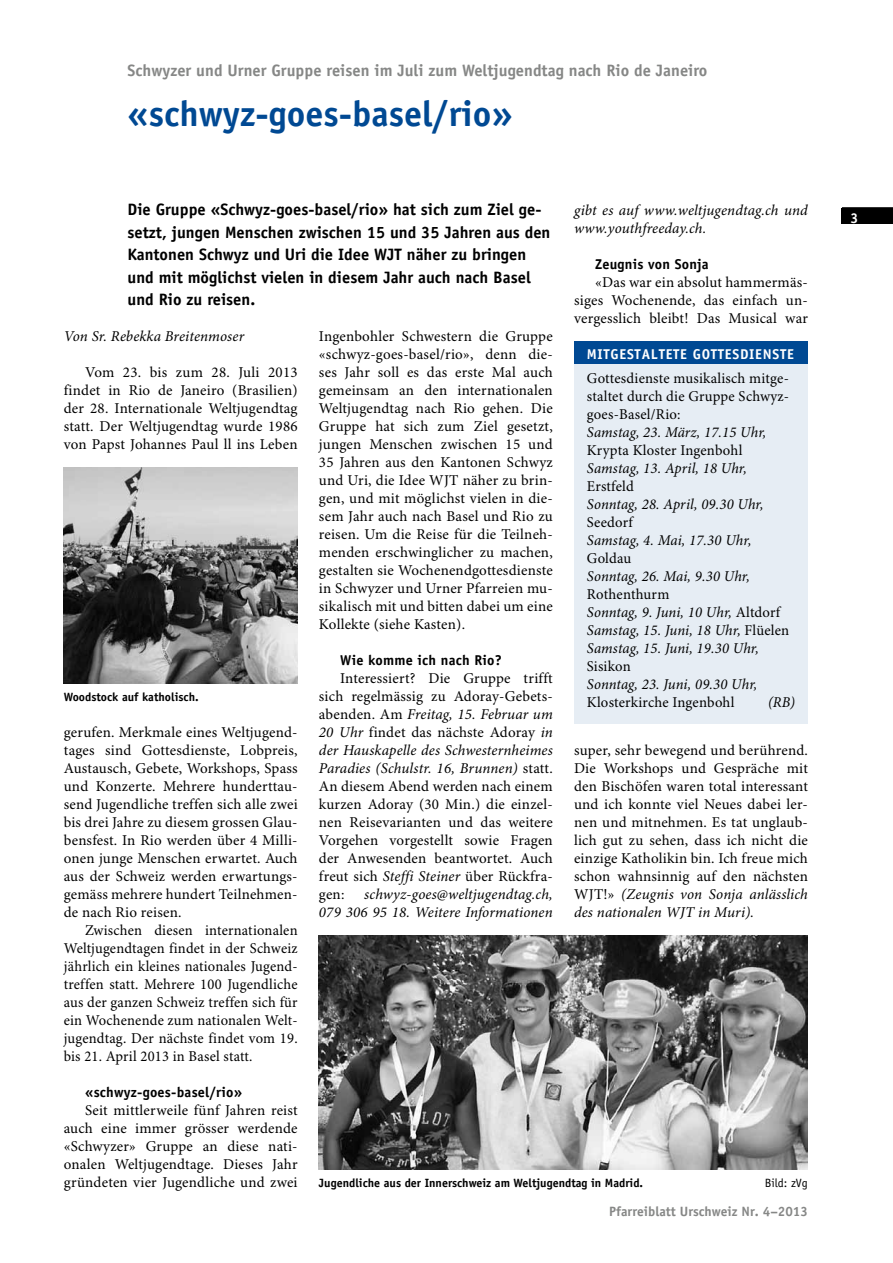
<style>
.page{position:relative;width:893px;height:1263px;background:#fff}
.page>*{position:absolute;margin:0;border:0;box-sizing:border-box;transform-origin:0 0}
.t1{font:700 36px "Officina Sans Std";color:#004993}
.t2{font:700 16.5px/22.5px "Officina Sans Std";color:#000}
.t3{font:700 16.5px "Officina Sans Std";color:#868786}
.t4{font:15px/18px "Minion Pro";letter-spacing:.015em;color:#000;text-align:justify}
.t5{font:italic 15px/18px "Minion Pro";letter-spacing:.005em;color:#000}
.t6{font:700 14.25px "Officina Sans Std";letter-spacing:.015em;color:#000}
.t7{font:700 14.25px "Officina Sans Std";letter-spacing:.05em;color:#fff}
.t8{font:700 13.5px "Officina Sans Std";color:#868786}
.t9{font:700 12px "Officina Sans Std";color:#000}
.t10{font:12px "Officina Sans Std";color:#000}
.s1{font-style:italic}
.s2{font-style:normal}
</style>
<div class="page">
<div style="left:842px;top:208px;width:51px;height:16px;background:#000"></div>
<hr style="left:842px;top:207px;width:51px;height:2px;background:#000">
<div style="left:574px;top:360px;width:234px;height:363px;background:#e6edf4"></div>
<div style="left:574px;top:341px;width:234px;height:22px;background:#004993"></div>
<img style="left:319px;top:935px;width:489px;height:234px">
<img style="left:64px;top:467px;width:234px;height:216px">
<p class="t3" style="left:128px;top:60px;width:581px">Schwyzer und Urner Gruppe reisen im Juli zum Weltjugendtag nach Rio de Janeiro</p>
<h1 class="t1" style="left:128px;top:92px;width:387px">«schwyz-goes-basel/rio»</h1>
<p class="t2" style="left:128px;top:198px;width:424px">Die Gruppe «Schwyz-goes-basel/rio» hat sich zum Ziel ge&shy;setzt, jungen Menschen zwischen 15 und 35 Jahren aus den Kantonen Schwyz und Uri die Idee WJT näher zu bringen und mit möglichst vielen in diesem Jahr auch nach Basel und Rio zu reisen.</p>
<p class="t5" style="left:574px;top:202px;width:235px">gibt es auf www.weltjugendtag.ch und www.youthfreeday.ch.</p>
<p class="t6" style="left:595px;top:255px;width:115px">Zeugnis von Sonja</p>
<p class="t4" style="left:574px;top:274px;width:235px;text-indent:21px">«Das war ein absolut hammermäs&shy;siges Wochenende, das einfach un&shy;vergesslich bleibt! Das Musical war</p>
<p class="t5" style="left:64px;top:328px;width:182px">Von Sr. Rebekka Breitenmoser</p>
<p class="t4" style="left:64px;top:364px;width:235px;text-indent:21px">Vom 23. bis zum 28. Juli 2013 findet in Rio de Janeiro (Brasilien) der 28. Internationale Weltjugendtag statt. Der Weltjugendtag wurde 1986 von Papst Johannes Paul ll ins Leben</p>
<p class="t9" style="left:64px;top:690px;width:136px">Woodstock auf katholisch.</p>
<p class="t4" style="left:64px;top:724px;width:235px">gerufen. Merkmale eines Weltjugend&shy;tages sind Gottesdienste, Lobpreis, Austausch, Gebete, Workshops, Spass und Konzerte. Mehrere hunderttau&shy;send Jugendliche treffen sich alle zwei bis drei Jahre zu diesem grossen Glau&shy;bensfest. In Rio werden über 4 Milli&shy;onen junge Menschen erwartet. Auch aus der Schweiz werden erwartungs&shy;gemäss mehrere hundert Teilnehmen&shy;de nach Rio reisen.</p>
<p class="t4" style="left:64px;top:922px;width:235px;text-indent:21px">Zwischen diesen internationalen Weltjugendtagen findet in der Schweiz jährlich ein kleines nationales Jugend&shy;treffen statt. Mehrere 100 Jugendliche aus der ganzen Schweiz treffen sich für ein Wochenende zum nationalen Welt&shy;jugendtag. Der nächste findet vom 19. bis 21. April 2013 in Basel statt.</p>
<p class="t6" style="left:85px;top:1083px;width:159px">«schwyz-goes-basel/rio»</p>
<p class="t4" style="left:64px;top:1102px;width:235px;text-indent:21px">Seit mittlerweile fünf Jahren reist auch eine immer grösser werdende «Schwyzer» Gruppe an diese nati&shy;onalen Weltjugendtage. Dieses Jahr gründeten vier Jugendliche und zwei</p>
<p class="t4" style="left:319px;top:328px;width:235px">Ingenbohler Schwestern die Gruppe «schwyz-goes-basel/rio», denn die&shy;ses Jahr soll es das erste Mal auch gemeinsam an den internationalen Weltjugendtag nach Rio gehen. Die Gruppe hat sich zum Ziel gesetzt, jungen Menschen zwischen 15 und 35 Jahren aus den Kantonen Schwyz und Uri, die Idee WJT näher zu brin&shy;gen, und mit möglichst vielen in die&shy;sem Jahr auch nach Basel und Rio zu reisen. Um die Reise für die Teilneh&shy;menden erschwinglicher zu machen, gestalten sie Wochenendgottesdienste in Schwyzer und Urner Pfarreien mu&shy;sikalisch mit und bitten dabei um eine Kollekte (siehe Kasten).</p>
<p class="t6" style="left:340px;top:651px;width:163px">Wie komme ich nach Rio?</p>
<p class="t4" style="left:319px;top:670px;width:235px;text-indent:21px">Interessiert? Die Gruppe trifft sich regelmässig zu Adoray-Gebets&shy;abenden. Am <span class="s1">Freitag, 15. Februar um 20 Uhr</span> findet das nächste Adoray <span class="s1">in der Hauskapelle des Schwesternheimes Paradies (Schulstr. 16, Brunnen)</span> statt.<br>An diesem Abend werden nach einem kurzen Adoray (30 Min.) die einzel&shy;nen Reisevarianten und das weitere Vorgehen vorgestellt sowie Fragen der Anwesenden beantwortet. Auch freut sich <span class="s1">Steffi Steiner</span> über Rückfra&shy;gen:</p>
<p class="t5" style="left:319px;top:886px;width:235px;text-align:right">schwyz-goes@weltjugendtag.ch,<br>079 306 95 18. Weitere Informationen</p>
<p class="t7" style="left:587px;top:345px;width:57px">Mitg estalt</p>
<p class="t7" style="left:666px;top:345px;width:130px">ete Gottesdienste</p>
<p class="t4" style="left:587px;top:370px;width:204px">Gottesdienste musikalisch mitge&shy;staltet durch die Gruppe Schwyz&shy;goes-Basel/Rio:</p>
<p class="t5" style="left:587px;top:424px;width:181px">Samstag, 23. März, 17.15 Uhr,</p>
<p class="t4" style="left:587px;top:442px;width:157px">Krypta Kloster Ingenbohl</p>
<p class="t5" style="left:587px;top:460px;width:162px">Samstag, 13. April, 18 Uhr,</p>
<p class="t4" style="left:587px;top:478px;width:49px">Erstfeld</p>
<p class="t5" style="left:587px;top:496px;width:178px">Sonntag, 28. April, 09.30 Uhr,</p>
<p class="t4" style="left:587px;top:514px;width:48px">Seedorf</p>
<p class="t5" style="left:587px;top:532px;width:166px">Samstag, 4. Mai, 17.30 Uhr,</p>
<p class="t4" style="left:587px;top:550px;width:46px">Goldau</p>
<p class="t5" style="left:587px;top:568px;width:165px">Sonntag, 26. Mai, 9.30 Uhr,</p>
<p class="t5" style="left:587px;top:586px;width:204px"><span class="s2">Rothenthurm<br></span>Sonntag, 9. Juni, 10 Uhr, <span class="s2">Altdorf<br></span>Samstag, 15. Juni, 18 Uhr, <span class="s2">Flüelen<br></span>Samstag, 15. Juni, 19.30 Uhr,</p>
<p class="t4" style="left:587px;top:658px;width:45px">Sisikon</p>
<p class="t5" style="left:587px;top:676px;width:172px">Sonntag, 23. Juni, 09.30 Uhr,</p>
<p class="t4" style="left:587px;top:694px;width:149px">Klosterkirche Ingenbohl</p>
<p class="t5" style="left:768px;top:694px;width:29px">(RB)</p>
<p class="t4" style="left:574px;top:742px;width:235px">super, sehr bewegend und berührend.<br>Die Workshops und Gespräche mit den Bischöfen waren total interessant und ich konnte viel Neues dabei ler&shy;nen und mitnehmen. Es tat unglaub&shy;lich gut zu sehen, dass ich nicht die einzige Katholikin bin. Ich freue mich schon wahnsinnig auf den nächsten WJT!» <span class="s1">(Zeugnis von Sonja anlässlich des nationalen WJT in Muri).</span></p>
<p class="t9" style="left:319px;top:1176px;width:326px">Jugendliche aus der Innerschweiz am Weltjugendtag in Madrid.</p>
<p class="t10" style="left:765px;top:1176px;width:45px">Bild: zVg</p>
<p class="t8" style="left:609px;top:1203px;width:200px">Pfarreiblatt Urschweiz N r. 4–2013</p>
<p class="t7" style="left:850px;top:209px;width:9px">3</p>
</div>
